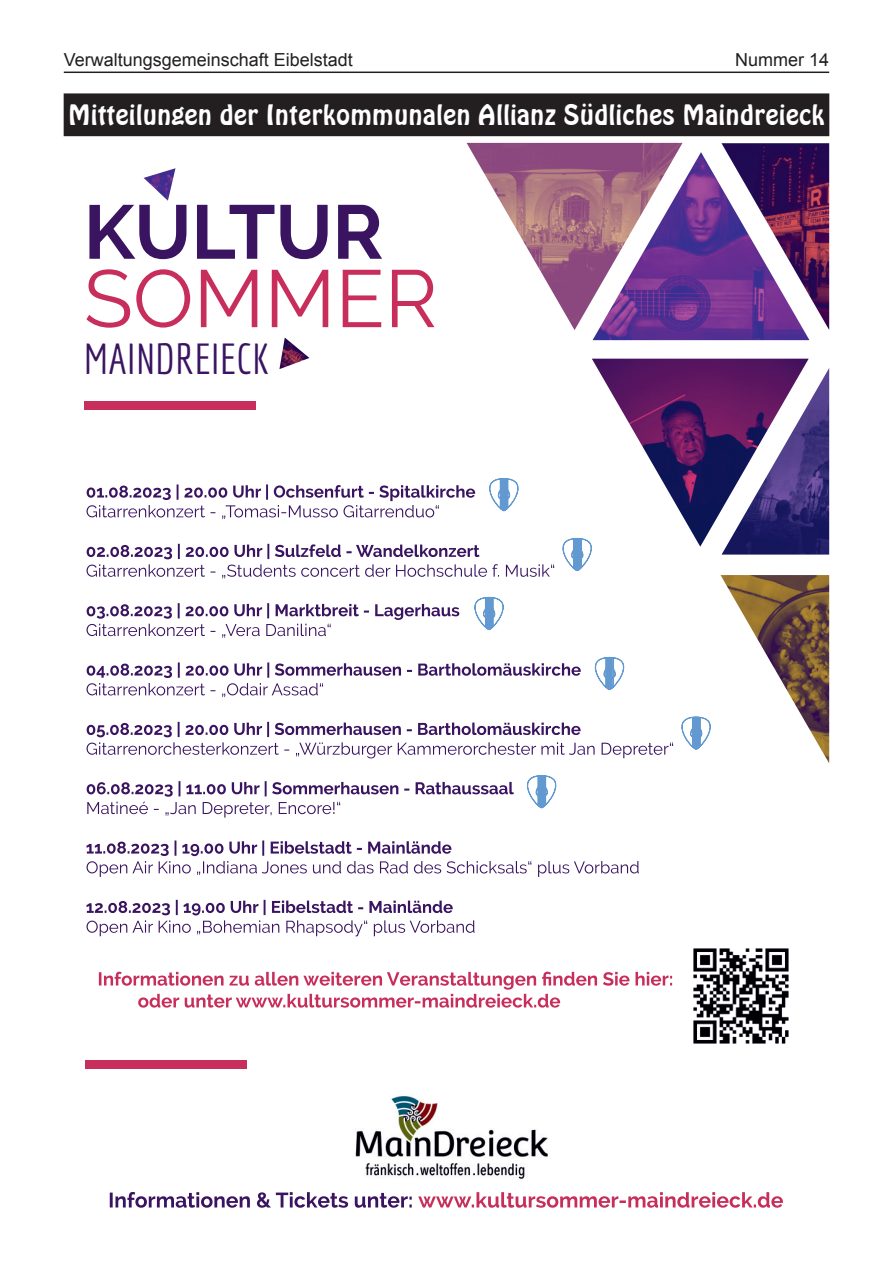
<style>
.page{position:relative;width:893px;height:1263px;background:#fff}
.page>*{position:absolute;margin:0;border:0;box-sizing:border-box;transform-origin:0 0}
.t1{font:80.85px "Raleway";color:#c72e5b}
.t2{font:700 76.05px "Raleway";color:#3a1461}
.t3{font:42.3px "Economica";color:#3a1461}
.t4{font:27px "Hobo BT";color:#fff}
.t5{font:18px "Arial";color:#231f20}
</style>
<div class="page">
<hr style="left:64px;top:72px;width:765px;height:1px;background:#231f20">
<div style="left:64px;top:94px;width:765px;height:42px;background:#231f20"></div>
<img style="left:467px;top:143px;width:215px;height:187px">
<img style="left:721px;top:143px;width:108px;height:187px">
<img style="left:592px;top:359px;width:217px;height:188px">
<img style="left:720px;top:575px;width:109px;height:188px">
<img style="left:593px;top:152px;width:216px;height:188px">
<img style="left:721px;top:368px;width:108px;height:187px">
<div style="left:84px;top:402px;width:171px;height:8px;background:#c72e5b"></div>
<img style="left:355px;top:1096px;width:193px;height:83px">
<img style="left:144px;top:168px;width:31px;height:33px">
<img style="left:279px;top:338px;width:30px;height:31px">
<div style="left:85px;top:1060px;width:161px;height:8px;background:#c72e5b"></div>
<svg style="left:110px;top:1192px;width:302px;height:16px"></svg>
<svg style="left:418px;top:1192px;width:365px;height:16px"></svg>
<svg style="left:681px;top:717px;width:30px;height:32px"></svg>
<svg style="left:87px;top:478px;width:586px;height:458px"></svg>
<svg style="left:99px;top:972px;width:573px;height:36px"></svg>
<img style="left:693px;top:948px;width:96px;height:96px">
<p class="t5" style="left:64px;top:48px;width:291px">Verwaltungsgemeinschaft Eibelstadt</p>
<p class="t5" style="left:735px;top:48px;width:96px">Nummer 14</p>
<p class="t4" style="left:68px;top:98px;width:758px">Mitteilungen der Interkommunalen Allianz Südliches Maindreieck</p>
<h2 class="t2" style="left:84px;top:189px;width:301px">KULTUR</h2>
<h1 class="t1" style="left:84px;top:252px;width:355px">SOMMER</h1>
<h3 class="t3" style="left:84px;top:335px;width:187px">MAINDREIECK</h3>
</div>
